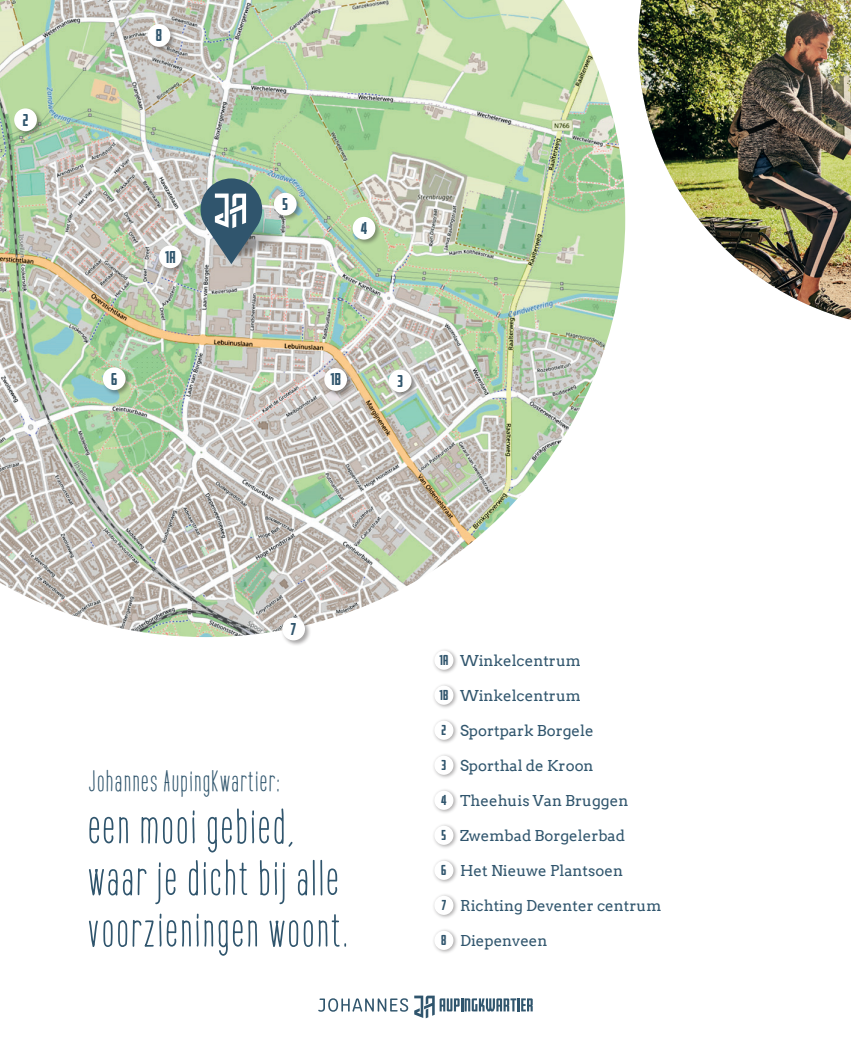
<style>
.page{position:relative;width:851px;height:1053px;background:#fff}
.page>*{position:absolute;margin:0;border:0;box-sizing:border-box;transform-origin:0 0}
.t1{font:700 50.38px/51.6px "Montana";color:#30556d}
.t2{font:700 30.38px "Montana";color:#30556d}
.t3{font:15px "Arvo";color:#30556d}
.t4{font:900 15px "Fresno";color:#30556d}
.s1{font-family:"Fresno";font-weight:900;font-size:12.62px}
</style>
<div class="page">
<img style="left:0;top:0;width:625px;height:637px">
<img style="left:638px;top:0;width:212px;height:320px">
<div style="left:431px;top:648px;width:27px;height:26px;background:#231f20;opacity:.4"></div>
<div style="left:434px;top:650px;width:19px;height:19px;background:#fff;border-radius:50%"></div>
<div style="left:431px;top:683px;width:27px;height:26px;background:#231f20;opacity:.4"></div>
<div style="left:434px;top:685px;width:19px;height:19px;background:#fff;border-radius:50%"></div>
<div style="left:431px;top:718px;width:27px;height:26px;background:#231f20;opacity:.4"></div>
<div style="left:434px;top:720px;width:19px;height:19px;background:#fff;border-radius:50%"></div>
<div style="left:431px;top:753px;width:27px;height:26px;background:#231f20;opacity:.4"></div>
<div style="left:434px;top:755px;width:19px;height:19px;background:#fff;border-radius:50%"></div>
<div style="left:431px;top:788px;width:27px;height:26px;background:#231f20;opacity:.4"></div>
<div style="left:434px;top:790px;width:19px;height:19px;background:#fff;border-radius:50%"></div>
<div style="left:431px;top:823px;width:27px;height:26px;background:#231f20;opacity:.4"></div>
<div style="left:434px;top:825px;width:19px;height:19px;background:#fff;border-radius:50%"></div>
<div style="left:431px;top:858px;width:27px;height:26px;background:#231f20;opacity:.4"></div>
<div style="left:434px;top:860px;width:19px;height:19px;background:#fff;border-radius:50%"></div>
<div style="left:431px;top:893px;width:27px;height:26px;background:#231f20;opacity:.4"></div>
<div style="left:434px;top:895px;width:19px;height:19px;background:#fff;border-radius:50%"></div>
<div style="left:431px;top:928px;width:27px;height:26px;background:#231f20;opacity:.4"></div>
<div style="left:434px;top:930px;width:19px;height:19px;background:#fff;border-radius:50%"></div>
<svg style="left:180px;top:178px;width:131px;height:87px;background:#9aada8"></svg>
<div style="left:157px;top:244px;width:31px;height:30px;background:#231f20;opacity:.4"></div>
<div style="left:159px;top:245px;width:23px;height:23px;background:#fff;border-radius:50%"></div>
<div style="left:323px;top:366px;width:30px;height:31px;background:#231f20;opacity:.4"></div>
<div style="left:324px;top:368px;width:23px;height:23px;background:#fff;border-radius:50%"></div>
<div style="left:281px;top:616px;width:30px;height:30px;background:#231f20;opacity:.4"></div>
<div style="left:282px;top:617px;width:23px;height:23px;background:#fff;border-radius:50%"></div>
<div style="left:146px;top:23px;width:31px;height:30px;background:#231f20;opacity:.4"></div>
<div style="left:147px;top:24px;width:23px;height:23px;background:#fff;border-radius:50%"></div>
<div style="left:101px;top:366px;width:31px;height:30px;background:#231f20;opacity:.4"></div>
<div style="left:103px;top:367px;width:23px;height:23px;background:#fff;border-radius:50%"></div>
<div style="left:272px;top:191px;width:31px;height:31px;background:#231f20;opacity:.4"></div>
<div style="left:274px;top:193px;width:22px;height:22px;background:#fff;border-radius:50%"></div>
<div style="left:387px;top:368px;width:31px;height:30px;background:#231f20;opacity:.4"></div>
<div style="left:389px;top:369px;width:22px;height:23px;background:#fff;border-radius:50%"></div>
<div style="left:13px;top:107px;width:30px;height:31px;background:#231f20;opacity:.4"></div>
<div style="left:14px;top:108px;width:23px;height:23px;background:#fff;border-radius:50%"></div>
<div style="left:351px;top:215px;width:31px;height:31px;background:#231f20;opacity:.4"></div>
<div style="left:352px;top:217px;width:23px;height:22px;background:#fff;border-radius:50%"></div>
<svg style="left:414px;top:995px;width:118px;height:23px"></svg>
<svg style="left:318px;top:998px;width:90px;height:13px"></svg>
<p class="t4" style="left:23px;top:111px;width:7px">2</p>
<p class="t4" style="left:156px;top:27px;width:8px">8</p>
<p class="t4" style="left:111px;top:370px;width:8px">6</p>
<p class="t4" style="left:165px;top:248px;width:12px">1A</p>
<p class="t4" style="left:282px;top:196px;width:7px">5</p>
<p class="t4" style="left:361px;top:220px;width:8px">4</p>
<p class="t4" style="left:330px;top:371px;width:12px">1B</p>
<p class="t4" style="left:397px;top:372px;width:7px">3</p>
<p class="t4" style="left:291px;top:620px;width:7px">7</p>
<h2 class="t2" style="left:89px;top:763px;width:194px">Johannes AupingKwartier:</h2>
<h1 class="t1" style="left:89px;top:799px;width:263px">een mooi gebied, waar je dicht bij alle voorzieningen woont.</h1>
<p class="t3" style="left:439px;top:651px;width:143px"><span class="s1">1a</span> Winkelcentrum</p>
<p class="t3" style="left:439px;top:686px;width:143px"><span class="s1">1b</span> Winkelcentrum</p>
<p class="t3" style="left:441px;top:721px;width:153px"><span class="s1">2</span> Sportpark Borgele</p>
<p class="t3" style="left:441px;top:756px;width:153px"><span class="s1">3</span> Sporthal de Kroon</p>
<p class="t3" style="left:441px;top:791px;width:189px"><span class="s1">4</span> Theehuis Van Bruggen</p>
<p class="t3" style="left:441px;top:826px;width:185px"><span class="s1">5</span> Zwembad Borgelerbad</p>
<p class="t3" style="left:441px;top:861px;width:183px"><span class="s1">6</span> Het Nieuwe Plantsoen</p>
<p class="t3" style="left:441px;top:896px;width:221px"><span class="s1">7</span> Richting Deventer centrum</p>
<p class="t3" style="left:441px;top:931px;width:108px"><span class="s1">8</span> Diepenveen</p>
</div>
